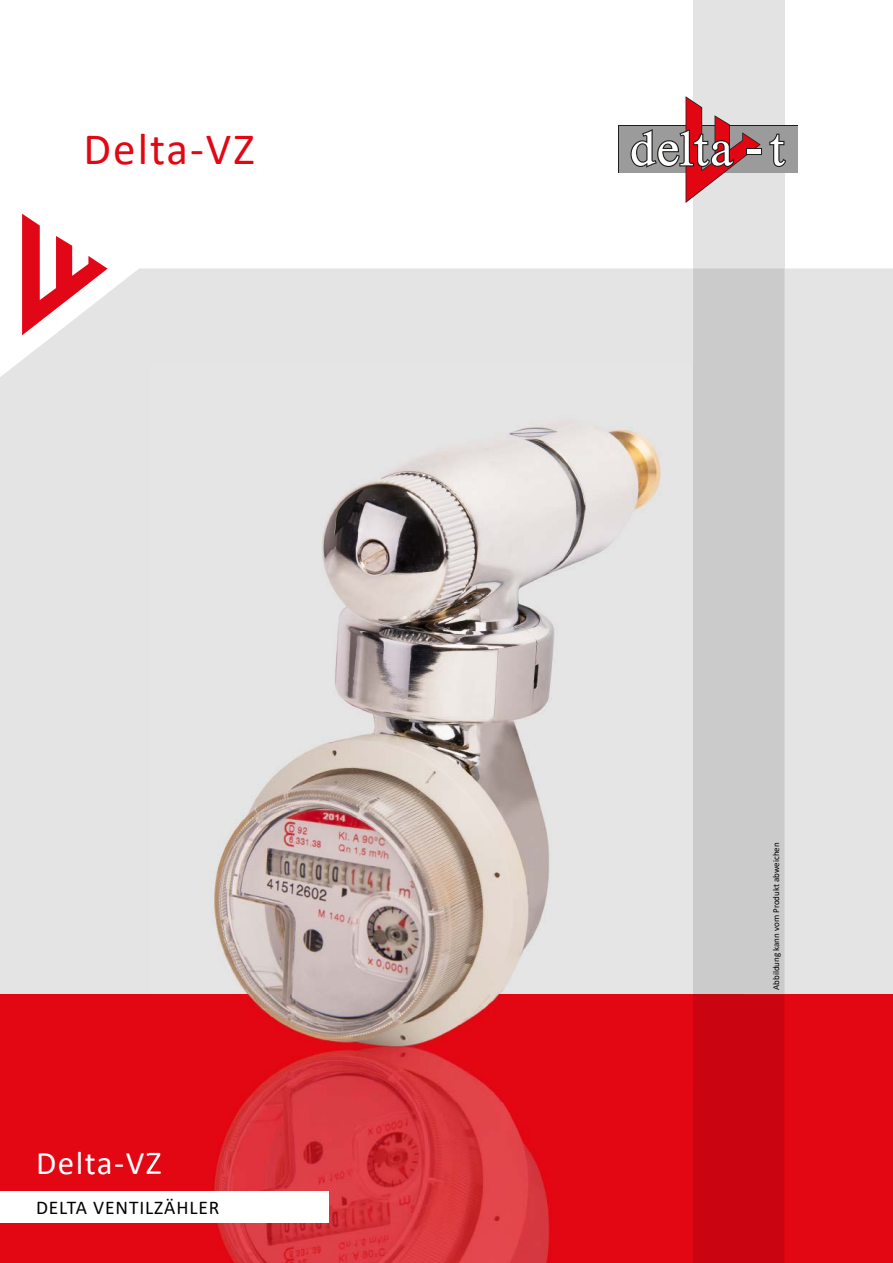
<style>
.page{position:relative;width:893px;height:1263px;background:#fff}
.page>*{position:absolute;margin:0;border:0;box-sizing:border-box;transform-origin:0 0}
.t1{font:45px "Calibri";letter-spacing:.045em;color:#e30613}
.t2{font:33px "Calibri";letter-spacing:.045em;color:#fff}
.t3{font:19.5px "Calibri";letter-spacing:.045em;color:#000}
.t4{font:9px "Calibri";color:#000}
</style>
<div class="page">
<div style="left:0;top:268px;width:893px;height:726px;background:#e4e4e4"></div>
<svg style="left:22px;top:214px;width:86px;height:121px"></svg>
<div style="left:0;top:994px;width:893px;height:269px;background:#e30613"></div>
<div style="left:693px;top:0;width:91px;height:268px;background:#e3e3e3"></div>
<div style="left:693px;top:268px;width:91px;height:726px;background:#cbcbcb"></div>
<div style="left:744px;top:994px;width:40px;height:269px;background:#ca0511"></div>
<svg style="left:618px;top:125px;width:180px;height:48px"></svg>
<div style="left:619px;top:126px;width:178px;height:46px;background:#9c9b9b"></div>
<div style="left:746px;top:149px;width:16px;height:6px;background:#fff"></div>
<svg style="left:769px;top:134px;width:17px;height:33px"></svg>
<svg style="left:630px;top:96px;width:130px;height:107px"></svg>
<img style="left:149px;top:365px;width:544px;height:627px">
<img style="left:693px;top:365px;width:51px;height:736px">
<img style="left:214px;top:1101px;width:530px;height:162px">
<img style="left:149px;top:1152px;width:12px;height:22px">
<img style="left:149px;top:992px;width:544px;height:109px">
<div style="left:0;top:1191px;width:328px;height:32px;background:#fff"></div>
<h1 class="t1" style="left:84px;top:118px;width:172px">Delta-VZ</h1>
<h2 class="t2" style="left:36px;top:1140px;width:127px">Delta-VZ</h2>
<h3 class="t3" style="left:36px;top:1194px;width:185px">DELTA VENTILZÄHLER</h3>
<p class="t4" style="left:770px;top:990px;width:149px;rotate:-90deg">Abbildung kann vom Produkt abweichen</p>
</div>
